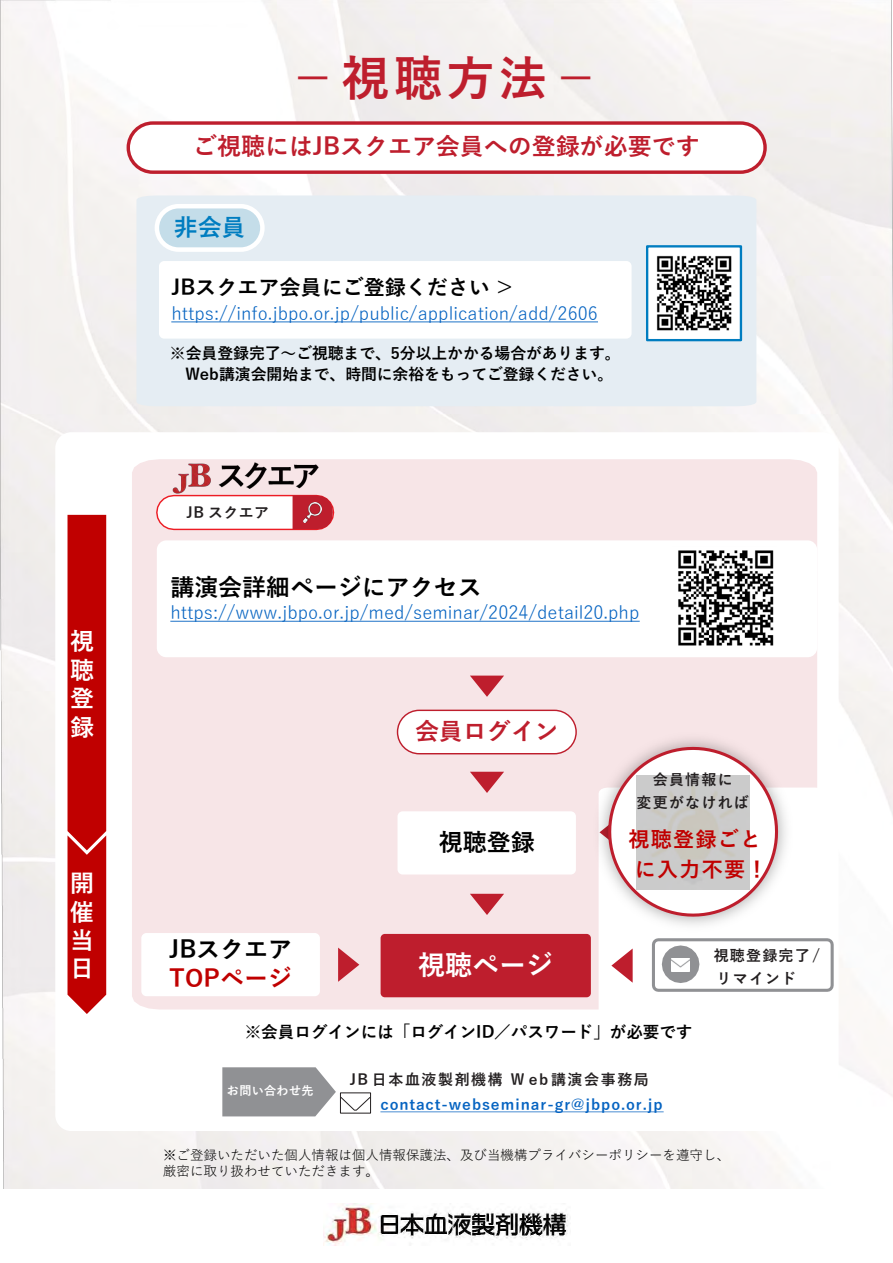
<style>
.page{position:relative;width:893px;height:1263px;background:#fff}
.page>*{position:absolute;margin:0;border:0;box-sizing:border-box;transform-origin:0 0}
.t1{font:700 48px "Yu Gothic";color:#be1e2d}
.t2{font:700 27px "Yu Gothic";color:#fff}
.t3{font:700 24px "Yu Gothic";color:#be1e2d}
.t4{font:700 24px "Yu Gothic";color:#000}
.t5{font:700 24px/28.5px "Yu Gothic";color:#fff;text-align:justify}
.t6{font:700 24px "Yu Gothic";color:#c00000}
.t7{font:700 24px "Yu Gothic";color:#007dc0}
.t8{font:700 21px "Yu Gothic";color:#000}
.t9{font:700 21px/30.6px "Yu Gothic";letter-spacing:.06em;color:#c00000}
.t10{font:18px "Yu Gothic";color:#0563c1}
.t11{font:700 16.5px "Yu Gothic";color:#000}
.t12{font:700 15.9px "Yu Gothic";color:#000}
.t13{font:700 15px "Yu Gothic";letter-spacing:.06em;color:#0563c1}
.t14{font:700 15px "Yu Gothic";letter-spacing:.085em;color:#231f20}
.t15{font:700 15px "Yu Gothic";letter-spacing:.11em;color:#231f20}
.t16{font:13.5px "Yu Gothic";color:#000}
.t17{font:700 12px "Yu Gothic";letter-spacing:.03em;color:#fff}
</style>
<div class="page">
<img style="left:0;top:0;width:893px;height:1189px">
<div style="left:55px;top:432px;width:783px;height:699px;background:#fff;border-radius:16px"></div>
<svg style="left:222px;top:1067px;width:149px;height:49px"></svg>
<svg style="left:380px;top:1111px;width:284px;height:1px"></svg>
<img style="left:323px;top:1204px;width:245px;height:42px">
<div style="left:128px;top:123px;width:637px;height:49px;background:#fff;border-radius:25px"></div>
<div style="left:127px;top:121px;width:640px;height:53px;border:3px solid #be1e2d;border-radius:25px"></div>
<div style="left:136px;top:195px;width:620px;height:211px;background:#e5edf3"></div>
<div style="left:157px;top:206px;width:105px;height:44px;background:#c4dde9;border-radius:22px"></div>
<div style="left:155px;top:204px;width:110px;height:48px;border:4px solid #fff;border-radius:22px"></div>
<div style="left:159px;top:261px;width:472px;height:78px;background:#fff;border-radius:5px"></div>
<svg style="left:171px;top:321px;width:427px;height:1px"></svg>
<img style="left:649px;top:248px;width:90px;height:90px">
<div style="left:646px;top:245px;width:96px;height:96px;border:2px solid #007dc0"></div>
<div style="left:68px;top:515px;width:38px;height:499px;background:#c00000"></div>
<svg style="left:817px;top:938px;width:17px;height:54px"></svg>
<svg style="left:132px;top:459px;width:685px;height:550px;background:#f6e6e7"></svg>
<div style="left:397px;top:811px;width:179px;height:63px;background:#fff;border-radius:5px"></div>
<div style="left:397px;top:710px;width:179px;height:44px;background:#fff;border-radius:22px"></div>
<div style="left:397px;top:710px;width:180px;height:44px;border:1px solid #be1e2d;border-radius:22px"></div>
<div style="left:381px;top:934px;width:210px;height:63px;background:#be1e2d;border-radius:4px"></div>
<svg style="left:470px;top:676px;width:34px;height:21px"></svg>
<div style="left:157px;top:540px;width:660px;height:117px;background:#fff;border-radius:9px"></div>
<svg style="left:170px;top:621px;width:470px;height:1px"></svg>
<svg style="left:470px;top:772px;width:34px;height:21px"></svg>
<svg style="left:470px;top:894px;width:34px;height:21px"></svg>
<svg style="left:611px;top:948px;width:22px;height:35px"></svg>
<div style="left:141px;top:933px;width:179px;height:63px;background:#fff;border-radius:5px"></div>
<svg style="left:338px;top:948px;width:21px;height:34px"></svg>
<svg style="left:155px;top:494px;width:180px;height:37px"></svg>
<img style="left:303px;top:502px;width:19px;height:21px">
<img style="left:173px;top:462px;width:146px;height:33px">
<img style="left:586px;top:725px;width:213px;height:213px">
<svg style="left:599px;top:745px;width:181px;height:173px"></svg>
<img style="left:636px;top:775px;width:113px;height:114px">
<img style="left:678px;top:550px;width:96px;height:96px">
<p class="t5" style="left:70px;top:627px;width:25px">視聴登録</p>
<p class="t5" style="left:70px;top:869px;width:25px">開催当日</p>
<p class="t1" style="left:289px;top:53px;width:312px">－視聴方法－</p>
<p class="t3" style="left:193px;top:134px;width:508px">ご視聴にはJBスクエア会員への登録が必要です</p>
<p class="t7" style="left:174px;top:214px;width:73px">非会員</p>
<p class="t8" style="left:171px;top:277px;width:345px">JBスクエア会員にご登録ください＞</p>
<p class="t10" style="left:171px;top:304px;width:428px">https://info.jbpo.or.jp/public/application/add/2606</p>
<p class="t12" style="left:170px;top:345px;width:452px">※会員登録完了～ご視聴まで、5分以上かかる場合があります。</p>
<p class="t12" style="left:185px;top:366px;width:429px">Web講演会開始まで、時間に余裕をもってご登録ください。</p>
<p class="t14" style="left:186px;top:505px;width:84px">JB スクエア</p>
<p class="t4" style="left:170px;top:575px;width:313px">講演会詳細ページにアクセス</p>
<p class="t10" style="left:170px;top:603px;width:471px">https://www.jbpo.or.jp/med/seminar/2024/detail20.php</p>
<p class="t4" style="left:169px;top:937px;width:124px">JBスクエア</p>
<p class="t6" style="left:169px;top:966px;width:124px">TOPページ</p>
<p class="t3" style="left:415px;top:719px;width:145px">会員ログイン</p>
<p class="t4" style="left:439px;top:830px;width:97px">視聴登録</p>
<p class="t2" style="left:418px;top:951px;width:136px">視聴ページ</p>
<p class="t14" style="left:653px;top:772px;width:81px">会員情報に</p>
<p class="t14" style="left:637px;top:795px;width:114px">変更がなければ</p>
<p class="t9" style="left:628px;top:823px;width:140px">視聴登録ごとに入力不要！</p>
<p class="t14" style="left:714px;top:947px;width:108px">視聴登録完了/</p>
<p class="t14" style="left:717px;top:971px;width:81px">リマインド</p>
<p class="t11" style="left:245px;top:1023px;width:449px">※会員ログインには「ログインID／パスワード」が必要です</p>
<p class="t17" style="left:227px;top:1084px;width:88px">お問い合わせ先</p>
<p class="t15" style="left:350px;top:1072px;width:301px">JB 日本血液製剤機構 W eb講演会事務局</p>
<p class="t13" style="left:380px;top:1097px;width:284px">contact-webseminar-gr@jbpo.or.jp</p>
<p class="t16" style="left:163px;top:1148px;width:569px">※ご登録いただいた個人情報は個人情報保護法、及び当機構プライバシーポリシーを遵守し、</p>
<p class="t16" style="left:163px;top:1164px;width:217px">厳密に取り扱わせていただきます。</p>
</div>
